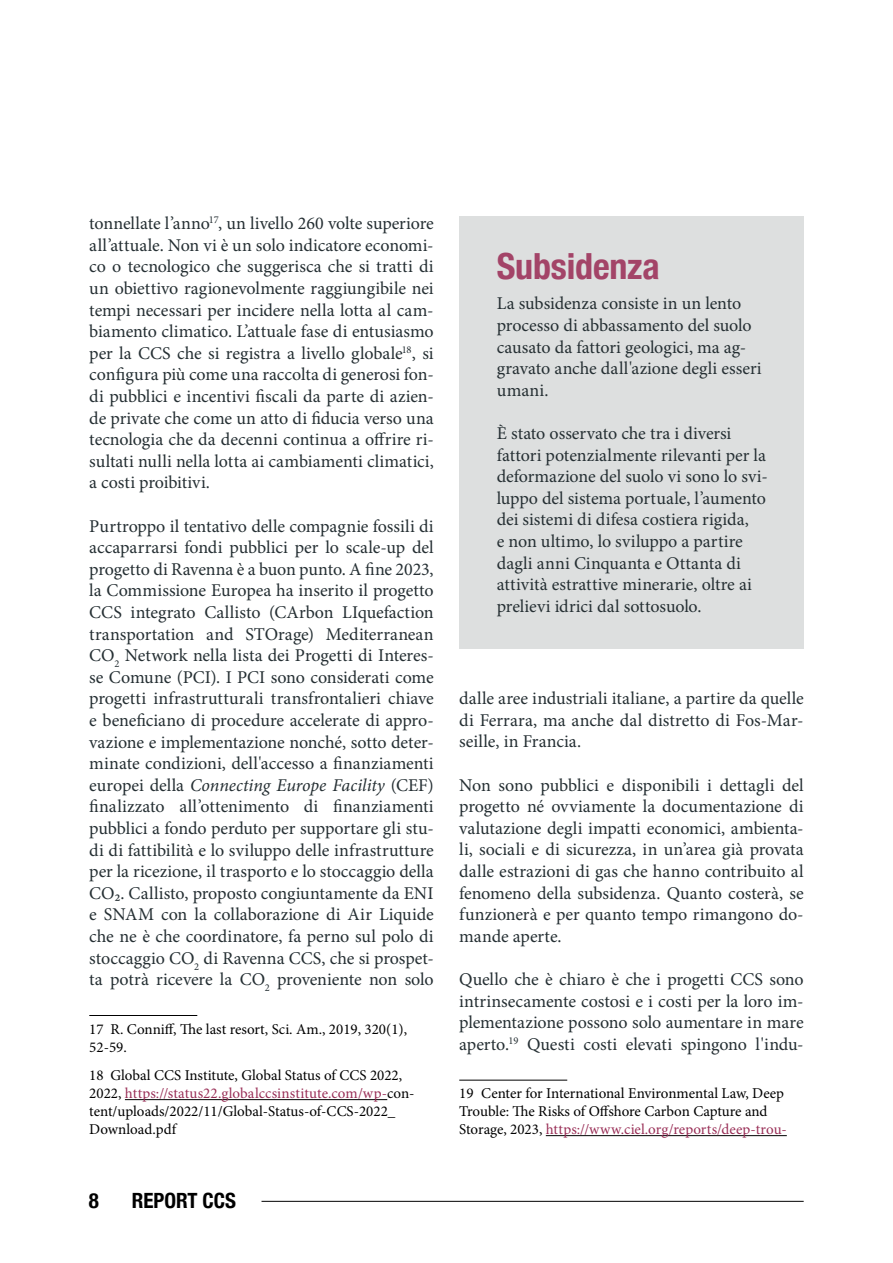
<style>
.page{position:relative;width:893px;height:1263px;background:#fff}
.page>*{position:absolute;margin:0;border:0;box-sizing:border-box;transform-origin:0 0}
.t1{font:700 condensed 36px "Helvetica Neue";letter-spacing:-.005em;color:#a34468}
.t2{font:700 condensed 21px "Helvetica Neue";color:#000}
.t3{font:18px/21.6px "Minion Pro";letter-spacing:-.005em;color:#252f33;text-align:justify}
.t4{font:15px/18px "Minion Pro";color:#000}
.s1{font-style:italic}
.s2{color:#992f57}
</style>
<div class="page">
<hr style="left:261px;top:1201px;width:543px;height:1px;background:#000">
<hr style="left:89px;top:1015px;width:108px;height:1px;background:#000">
<hr style="left:125px;top:1099px;width:262px;height:1px;background:#000">
<div style="left:459px;top:216px;width:345px;height:432px;background:#dddfdf"></div>
<hr style="left:459px;top:1080px;width:108px;height:1px;background:#000">
<hr style="left:546px;top:1135px;width:241px;height:1px;background:#000">
<p class="t3" style="left:89px;top:213px;width:346px">tonnellate l’anno<sup>17</sup>, un livello 260 volte superiore all’attuale. Non vi è un solo indicatore economi&shy;co o tecnologico che suggerisca che si tratti di un obiettivo ragionevolmente raggiungibile nei tempi necessari per incidere nella lotta al cam&shy;biamento climatico. L’attuale fase di entusiasmo per la CCS che si registra a livello globale<sup>18</sup>, si configura più come una raccolta di generosi fon&shy;di pubblici e incentivi fiscali da parte di azien&shy;de private che come un atto di fiducia verso una tecnologia che da decenni continua a offrire ri&shy;sultati nulli nella lotta ai cambiamenti climatici, a costi proibitivi.</p>
<p class="t3" style="left:89px;top:515px;width:346px">Purtroppo il tentativo delle compagnie fossili di accaparrarsi fondi pubblici per lo scale-up del progetto di Ravenna è a buon punto. A fine 2023, la Commissione Europea ha inserito il progetto CCS integrato Callisto (CArbon LIquefaction transportation and STOrage) Mediterranean CO<sub>2</sub> Network nella lista dei Progetti di Interes&shy;se Comune (PCI). I PCI sono considerati come progetti infrastrutturali transfrontalieri chiave e beneficiano di procedure accelerate di appro&shy;vazione e implementazione nonché, sotto deter&shy;minate condizioni, dell'accesso a finanziamenti europei della <span class="s1">Connecting Europe Facility</span> (CEF) finalizzato all’ottenimento di finanziamenti pubblici a fondo perduto per supportare gli stu&shy;di di fattibilità e lo sviluppo delle infrastrutture per la ricezione, il trasporto e lo stoccaggio della CO₂. Callisto, proposto congiuntamente da ENI e SNAM con la collaborazione di Air Liquide che ne è che coordinatore, fa perno sul polo di stoccaggio CO<sub>2</sub> di Ravenna CCS, che si prospet&shy;ta potrà ricevere la CO<sub>2</sub> proveniente non solo</p>
<p class="t4" style="left:89px;top:1020px;width:319px">17 R. Conniff, The last resort, Sci. Am., 2019, 320(1),<br>52-59.</p>
<p class="t4" style="left:89px;top:1066px;width:327px">18 Global CCS Institute, Global Status of CCS 2022, 2022, <span class="s2">https://status22.globalccsinstitute.com/wp-</span>con&shy;tent/uploads/2022/11/Global-Status-of-CCS-2022_ Download.pdf</p>
<p class="t2" style="left:89px;top:1183px;width:12px">8</p>
<p class="t2" style="left:132px;top:1183px;width:106px">REPORT CCS</p>
<h1 class="t1" style="left:497px;top:236px;width:165px">Subsidenza</h1>
<p class="t3" style="left:497px;top:293px;width:266px;text-align:left">La subsidenza consiste in un lento processo di abbassamento del suolo causato da fattori geologici, ma ag&shy;gravato anche dall'azione degli esseri umani.</p>
<p class="t3" style="left:497px;top:422px;width:272px;text-align:left">È stato osservato che tra i diversi fattori potenzialmente rilevanti per la deformazione del suolo vi sono lo svi&shy;luppo del sistema portuale, l’aumento dei sistemi di difesa costiera rigida,<br>e non ultimo, lo sviluppo a partire dagli anni Cinquanta e Ottanta di attività estrattive minerarie, oltre ai prelievi idrici dal sottosuolo.</p>
<p class="t3" style="left:459px;top:688px;width:346px">dalle aree industriali italiane, a partire da quelle di Ferrara, ma anche dal distretto di Fos-Mar&shy;seille, in Francia.</p>
<p class="t3" style="left:459px;top:774px;width:346px">Non sono pubblici e disponibili i dettagli del progetto né ovviamente la documentazione di valutazione degli impatti economici, ambienta&shy;li, sociali e di sicurezza, in un’area già provata dalle estrazioni di gas che hanno contribuito al fenomeno della subsidenza. Quanto costerà, se funzionerà e per quanto tempo rimangono do&shy;mande aperte.</p>
<p class="t3" style="left:459px;top:968px;width:346px">Quello che è chiaro è che i progetti CCS sono intrinsecamente costosi e i costi per la loro im&shy;plementazione possono solo aumentare in mare aperto.<sup>19</sup> Questi costi elevati spingono l'indu-</p>
<p class="t4" style="left:459px;top:1084px;width:329px">19 Center for International Environmental Law, Deep<br>Trouble: The Risks of Offshore Carbon Capture and<br>Storage, 2023, <span class="s2">https://www.ciel.org/reports/deep-trou-</span></p>
</div>
